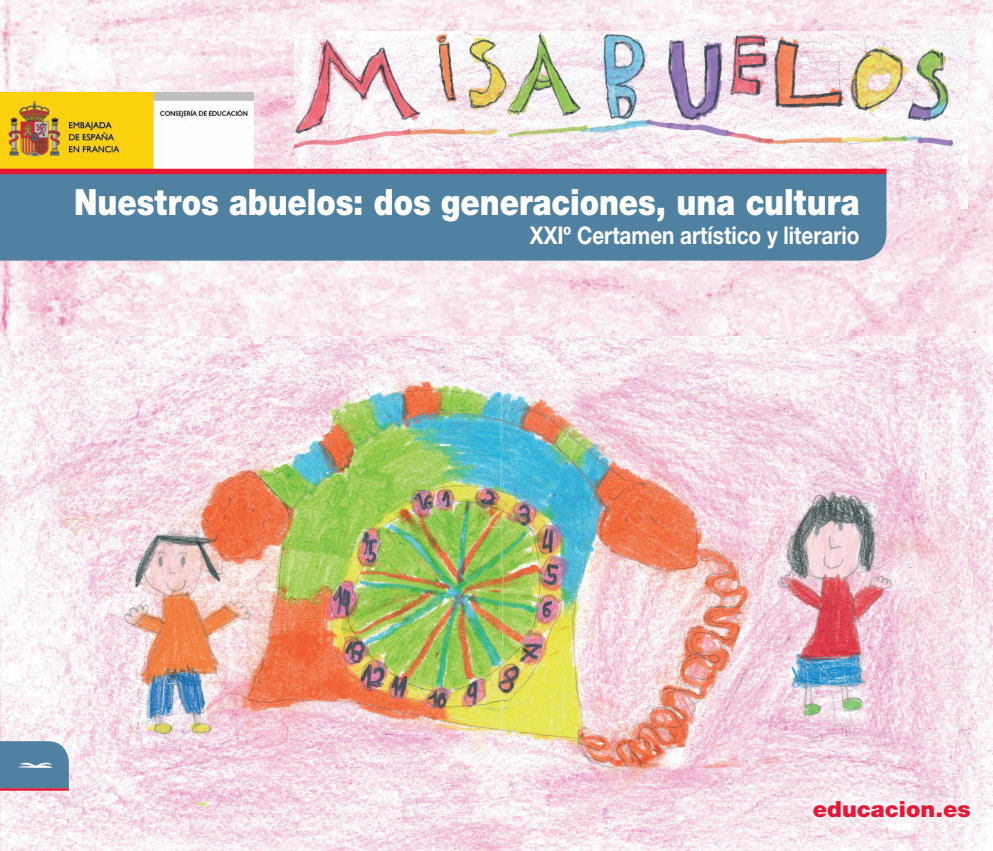
<style>
.page{position:relative;width:993px;height:851px;background:#fff}
.page>*{position:absolute;margin:0;border:0;box-sizing:border-box;transform-origin:0 0}
.t1{font:900 36.25px "Helvetica Neue";color:#fff;scale:.85 1}
.t2{font:700 24.38px "Helvetica Neue";color:#fff;scale:.85 1}
.t3{font:900 22.25px "Helvetica Neue";color:#e51836}
</style>
<div class="page">
<img style="left:0;top:0;width:992px;height:337px">
<img style="left:0;top:337px;width:992px;height:513px">
<svg style="left:806px;top:794px;width:170px;height:30px;fill:#f9eff4"></svg>
<img style="left:0;top:92px;width:253px;height:77px">
<img style="left:294px;top:31px;width:673px;height:177px">
<svg style="left:0;top:741px;width:69px;height:47px;background:#5785a3"></svg>
<hr style="left:0;top:788px;width:69px;height:2px;background:#e51836">
<img style="left:17px;top:762px;width:36px;height:5px">
<div style="left:0;top:174px;width:886px;height:86px;background:#5081a0"></div>
<div style="left:0;top:169px;width:886px;height:5px;background:#e51836"></div>
<p class="t1" style="left:74px;top:180px;width:925px">Nuestros abuelos: dos generaciones, una cultura</p>
<p class="t2" style="left:529px;top:220px;width:389px">XXIº Certamen artístico y literario</p>
<p class="t3" style="left:812px;top:795px;width:159px">educacion.es</p>
</div>
